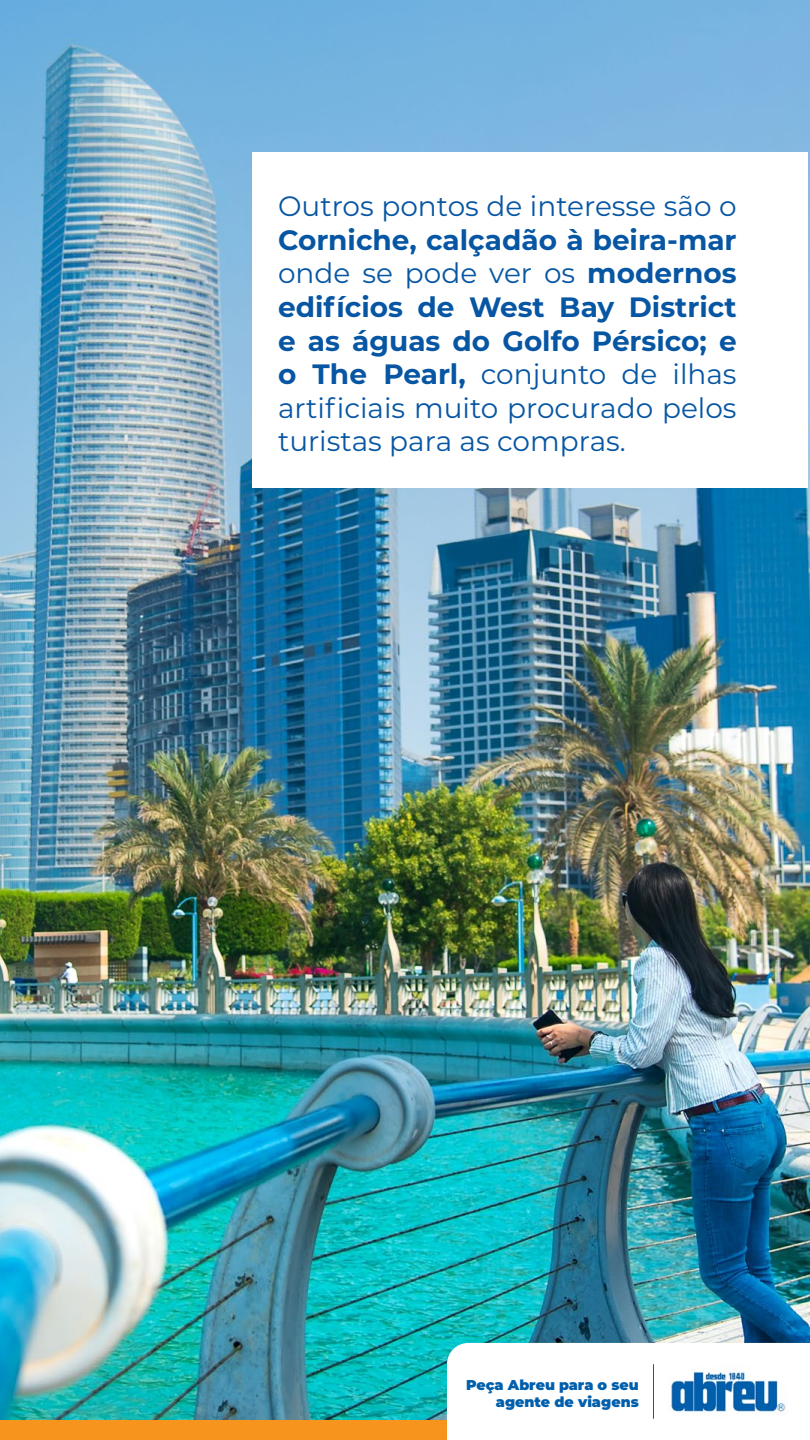
<style>
.page{position:relative;width:810px;height:1440px;background:#fff}
.page>*{position:absolute;margin:0;border:0;box-sizing:border-box;transform-origin:0 0}
.t1{font:700 27.97px/33.6px "Montserrat";color:#0756a3;text-align:justify}
.t2{font:27.97px "Montserrat";color:#0756a3}
.t3{font:900 14.25px/17.1px "Montserrat";color:#005fad;text-align:right}
.s1{font-weight:400}
</style>
<div class="page">
<img style="left:0;top:0;width:810px;height:1420px">
<div style="left:0;top:1420px;width:810px;height:20px;background:#f7941d"></div>
<div style="left:253px;top:152px;width:555px;height:336px;background:#fff"></div>
<svg style="left:447px;top:1343px;width:363px;height:97px"></svg>
<img style="left:668px;top:1364px;width:120px;height:55px">
<hr style="left:653px;top:1365px;width:1px;height:53px;background:#005fad">
<p class="t2" style="left:278px;top:187px;width:460px">Outros pontos de interesse são o</p>
<p class="t1" style="left:278px;top:222px;width:460px">Corniche, calçadão à beira-mar <span class="s1">onde se pode ver os</span> modernos edifícios de West Bay District e as águas do Golfo Pérsico; e o The Pearl, <span class="s1">conjunto de ilhas artificiais muito procurado pelos turistas para as compras.</span></p>
<p class="t3" style="left:466px;top:1375px;width:174px">Peça Abreu para o seu agente de viagens</p>
</div>
